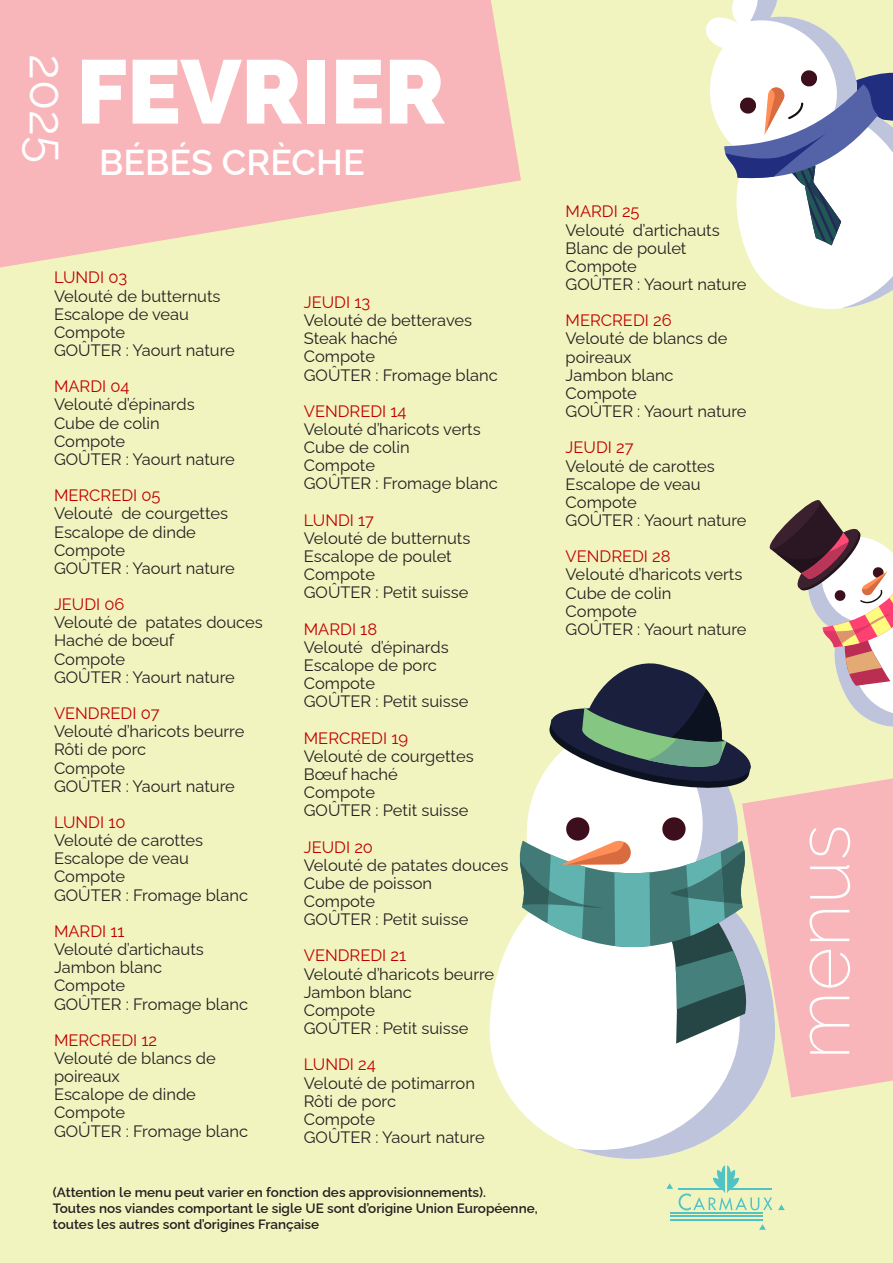
<style>
.page{position:relative;width:893px;height:1263px;background:#f2f4c0}
.page>*{position:absolute;margin:0;border:0;box-sizing:border-box;transform-origin:0 0}
.t1{font:900 90px "Raleway";color:#fff}
.t2{font:200 75.6px "Raleway";color:#fff}
.t3{font:49.5px "Raleway";color:#fff}
.t4{font:600 36px "Raleway";color:#fff}
.t5{font:16.5px/18.1px "Raleway";color:#231f20}
.t6{font:16.5px "Raleway";color:#c00000}
.t7{font:600 13.5px/16.2px "Raleway";color:#231f20}
</style>
<div class="page">
<svg style="left:0;top:0;width:521px;height:268px;background:#f6c0bb"></svg>
<svg style="left:666px;top:1183px;width:7px;height:6px"></svg>
<hr style="left:670px;top:1212px;width:92px;height:2px;background:#52c3c4">
<hr style="left:670px;top:1215px;width:92px;height:2px;background:#52c3c4">
<hr style="left:670px;top:1219px;width:92px;height:2px;background:#52c3c4">
<svg style="left:759px;top:1224px;width:7px;height:6px"></svg>
<svg style="left:778px;top:1204px;width:7px;height:6px"></svg>
<svg style="left:679px;top:1165px;width:93px;height:45px;background:#d1eac0"></svg>
<svg style="left:775px;top:778px;width:118px;height:319px;background:#f7b9ba"></svg>
<svg style="left:701px;top:0;width:192px;height:322px;fill:#f2f4c0"></svg>
<svg style="left:746px;top:0;width:147px;height:309px"></svg>
<svg style="left:724px;top:66px;width:169px;height:179px"></svg>
<svg style="left:490px;top:723px;width:86px;height:436px;fill:#f2f4c0"></svg>
<svg style="left:576px;top:723px;width:199px;height:436px"></svg>
<div style="left:566px;top:817px;width:23px;height:23px;background:#3d0f1c;border-radius:50%"></div>
<div style="left:662px;top:817px;width:24px;height:23px;background:#3d0f1c;border-radius:50%"></div>
<svg style="left:546px;top:656px;width:208px;height:136px;background:#848f83"></svg>
<svg style="left:513px;top:839px;width:240px;height:204px"></svg>
<svg style="left:768px;top:498px;width:125px;height:237px"></svg>
<p class="t3" style="left:87px;top:54px;width:110px;rotate:90deg">2025</p>
<p class="t1" style="left:76px;top:20px;width:370px">FEVRIER</p>
<p class="t4" style="left:99px;top:134px;width:267px">BÉBÉS CRÈCHE</p>
<p class="t6" style="left:54px;top:264px;width:75px">LUNDI 03</p>
<p class="t5" style="left:54px;top:285px;width:168px">Velouté de butternuts</p>
<p class="t5" style="left:54px;top:303px;width:137px">Escalope de veau</p>
<p class="t5" style="left:54px;top:321px;width:73px">Compote</p>
<p class="t5" style="left:54px;top:339px;width:182px">GOÛTER : Yaourt nature</p>
<p class="t6" style="left:54px;top:373px;width:77px">MARDI 04</p>
<p class="t5" style="left:54px;top:394px;width:142px">Velouté d’épinards</p>
<p class="t5" style="left:54px;top:412px;width:107px">Cube de colin</p>
<p class="t5" style="left:54px;top:430px;width:73px">Compote</p>
<p class="t5" style="left:54px;top:448px;width:182px">GOÛTER : Yaourt nature</p>
<p class="t6" style="left:54px;top:482px;width:108px">MERCREDI 05</p>
<p class="t5" style="left:54px;top:503px;width:176px">Velouté de courgettes</p>
<p class="t5" style="left:54px;top:521px;width:143px">Escalope de dinde</p>
<p class="t5" style="left:54px;top:539px;width:73px">Compote</p>
<p class="t5" style="left:54px;top:557px;width:182px">GOÛTER : Yaourt nature</p>
<p class="t6" style="left:54px;top:591px;width:72px">JEUDI 06</p>
<p class="t5" style="left:54px;top:612px;width:210px">Velouté de patates douces</p>
<p class="t5" style="left:54px;top:630px;width:122px">Haché de bœuf</p>
<p class="t5" style="left:54px;top:648px;width:73px">Compote</p>
<p class="t5" style="left:54px;top:666px;width:182px">GOÛTER : Yaourt nature</p>
<p class="t6" style="left:54px;top:700px;width:107px">VENDREDI 07</p>
<p class="t5" style="left:54px;top:720px;width:192px">Velouté d’haricots beurre</p>
<p class="t5" style="left:54px;top:739px;width:94px">Rôti de porc</p>
<p class="t5" style="left:54px;top:757px;width:73px">Compote</p>
<p class="t5" style="left:54px;top:775px;width:182px">GOÛTER : Yaourt nature</p>
<p class="t6" style="left:54px;top:809px;width:73px">LUNDI 10</p>
<p class="t5" style="left:54px;top:829px;width:151px">Velouté de carottes</p>
<p class="t5" style="left:54px;top:847px;width:137px">Escalope de veau</p>
<p class="t5" style="left:54px;top:866px;width:73px">Compote</p>
<p class="t5" style="left:54px;top:884px;width:196px">GOÛTER : Fromage blanc</p>
<p class="t6" style="left:54px;top:918px;width:72px">MARDI 11</p>
<p class="t5" style="left:54px;top:938px;width:151px">Velouté d’artichauts</p>
<p class="t5" style="left:54px;top:956px;width:110px">Jambon blanc</p>
<p class="t5" style="left:54px;top:975px;width:73px">Compote</p>
<p class="t5" style="left:54px;top:993px;width:196px">GOÛTER : Fromage blanc</p>
<p class="t6" style="left:54px;top:1027px;width:105px">MERCREDI 12</p>
<p class="t5" style="left:54px;top:1047px;width:163px">Velouté de blancs de poireaux</p>
<p class="t5" style="left:54px;top:1083px;width:143px">Escalope de dinde</p>
<p class="t5" style="left:54px;top:1102px;width:73px">Compote</p>
<p class="t5" style="left:54px;top:1120px;width:196px">GOÛTER : Fromage blanc</p>
<p class="t6" style="left:304px;top:289px;width:68px">JEUDI 13</p>
<p class="t5" style="left:304px;top:309px;width:170px">Velouté de betteraves</p>
<p class="t5" style="left:304px;top:327px;width:95px">Steak haché</p>
<p class="t5" style="left:304px;top:346px;width:73px">Compote</p>
<p class="t5" style="left:304px;top:364px;width:196px">GOÛTER : Fromage blanc</p>
<p class="t6" style="left:304px;top:398px;width:104px">VENDREDI 14</p>
<p class="t5" style="left:304px;top:418px;width:178px">Velouté d’haricots verts</p>
<p class="t5" style="left:304px;top:436px;width:107px">Cube de colin</p>
<p class="t5" style="left:304px;top:455px;width:73px">Compote</p>
<p class="t5" style="left:304px;top:473px;width:196px">GOÛTER : Fromage blanc</p>
<p class="t6" style="left:304px;top:507px;width:72px">LUNDI 17</p>
<p class="t5" style="left:304px;top:527px;width:168px">Velouté de butternuts</p>
<p class="t5" style="left:304px;top:545px;width:149px">Escalope de poulet</p>
<p class="t5" style="left:304px;top:563px;width:73px">Compote</p>
<p class="t5" style="left:304px;top:582px;width:166px">GOÛTER : Petit suisse</p>
<p class="t6" style="left:304px;top:616px;width:75px">MARDI 18</p>
<p class="t5" style="left:304px;top:636px;width:146px">Velouté d’épinards</p>
<p class="t5" style="left:304px;top:654px;width:135px">Escalope de porc</p>
<p class="t5" style="left:304px;top:672px;width:73px">Compote</p>
<p class="t5" style="left:304px;top:690px;width:166px">GOÛTER : Petit suisse</p>
<p class="t6" style="left:304px;top:725px;width:106px">MERCREDI 19</p>
<p class="t5" style="left:304px;top:745px;width:171px">Velouté de courgettes</p>
<p class="t5" style="left:304px;top:763px;width:96px">Bœuf haché</p>
<p class="t5" style="left:304px;top:781px;width:73px">Compote</p>
<p class="t5" style="left:304px;top:799px;width:166px">GOÛTER : Petit suisse</p>
<p class="t6" style="left:304px;top:833px;width:71px">JEUDI 20</p>
<p class="t5" style="left:304px;top:854px;width:206px">Velouté de patates douces</p>
<p class="t5" style="left:304px;top:872px;width:130px">Cube de poisson</p>
<p class="t5" style="left:304px;top:890px;width:73px">Compote</p>
<p class="t5" style="left:304px;top:908px;width:166px">GOÛTER : Petit suisse</p>
<p class="t6" style="left:304px;top:942px;width:104px">VENDREDI 21</p>
<p class="t5" style="left:304px;top:963px;width:192px">Velouté d’haricots beurre</p>
<p class="t5" style="left:304px;top:981px;width:110px">Jambon blanc</p>
<p class="t5" style="left:304px;top:999px;width:73px">Compote</p>
<p class="t5" style="left:304px;top:1017px;width:166px">GOÛTER : Petit suisse</p>
<p class="t6" style="left:304px;top:1051px;width:74px">LUNDI 24</p>
<p class="t5" style="left:304px;top:1072px;width:173px">Velouté de potimarron</p>
<p class="t5" style="left:304px;top:1090px;width:94px">Rôti de porc</p>
<p class="t5" style="left:304px;top:1108px;width:73px">Compote</p>
<p class="t5" style="left:304px;top:1126px;width:182px">GOÛTER : Yaourt nature</p>
<p class="t7" style="left:53px;top:1182px;width:435px">(Attention le menu peut varier en fonction des approvisionnements).</p>
<p class="t7" style="left:53px;top:1199px;width:486px">Toutes nos viandes comportant le sigle UE sont d’origine Union Européenne, toutes les autres sont d’origines Française</p>
<p class="t6" style="left:566px;top:198px;width:76px">MARDI 25</p>
<p class="t5" style="left:566px;top:219px;width:156px">Velouté d’artichauts</p>
<p class="t5" style="left:566px;top:237px;width:122px">Blanc de poulet</p>
<p class="t5" style="left:566px;top:255px;width:73px">Compote</p>
<p class="t5" style="left:566px;top:273px;width:182px">GOÛTER : Yaourt nature</p>
<p class="t6" style="left:566px;top:307px;width:108px">MERCREDI 26</p>
<p class="t5" style="left:566px;top:328px;width:163px">Velouté de blancs de poireaux</p>
<p class="t5" style="left:566px;top:364px;width:110px">Jambon blanc</p>
<p class="t5" style="left:566px;top:382px;width:73px">Compote</p>
<p class="t5" style="left:566px;top:400px;width:182px">GOÛTER : Yaourt nature</p>
<p class="t6" style="left:566px;top:434px;width:69px">JEUDI 27</p>
<p class="t5" style="left:566px;top:455px;width:151px">Velouté de carottes</p>
<p class="t5" style="left:566px;top:473px;width:137px">Escalope de veau</p>
<p class="t5" style="left:566px;top:491px;width:73px">Compote</p>
<p class="t5" style="left:566px;top:509px;width:182px">GOÛTER : Yaourt nature</p>
<p class="t6" style="left:566px;top:543px;width:107px">VENDREDI 28</p>
<p class="t5" style="left:566px;top:564px;width:178px">Velouté d’haricots verts</p>
<p class="t5" style="left:566px;top:582px;width:107px">Cube de colin</p>
<p class="t5" style="left:566px;top:600px;width:73px">Compote</p>
<p class="t5" style="left:566px;top:618px;width:182px">GOÛTER : Yaourt nature</p>
<p class="t2" style="left:762px;top:1060px;width:237px;rotate:-90deg">menus</p>
</div>
